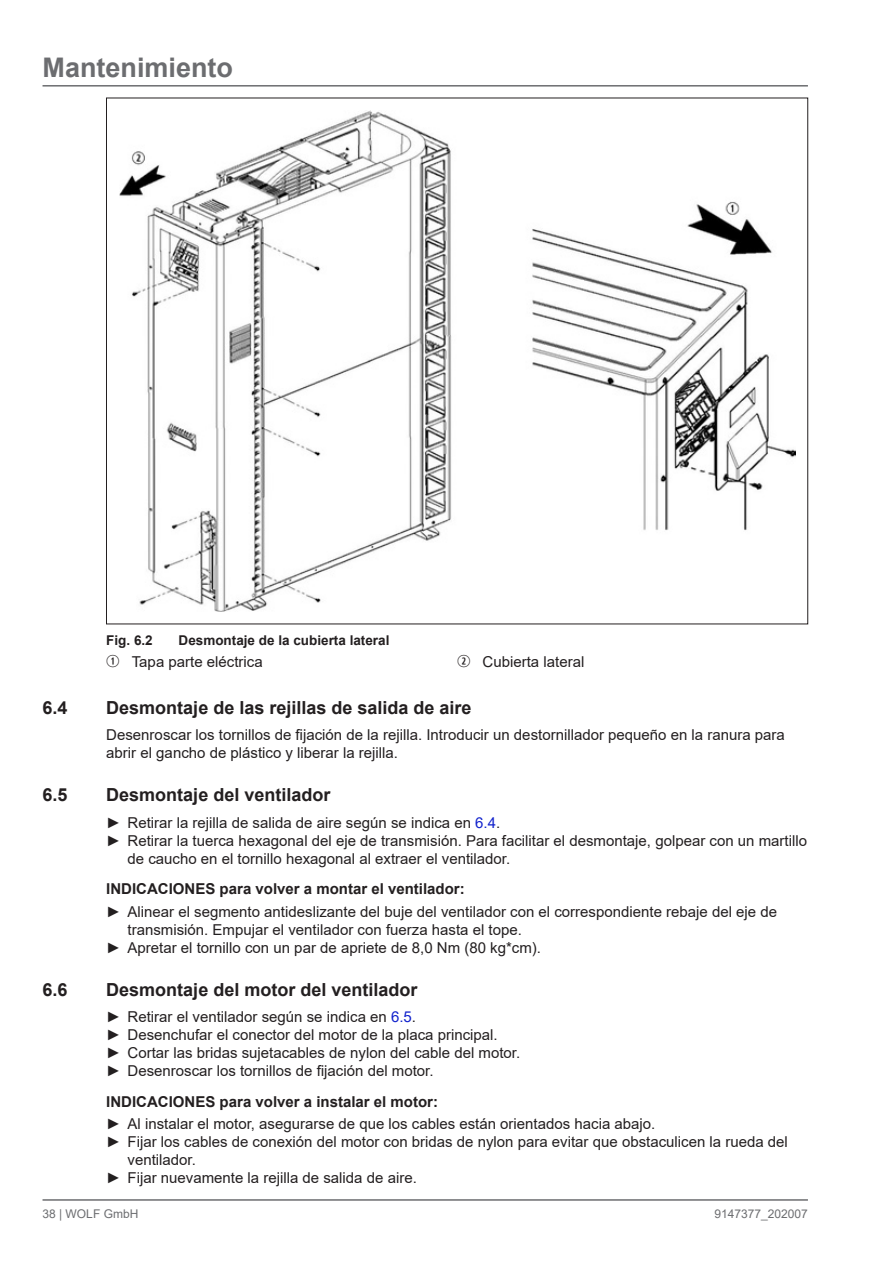
<style>
.page{position:relative;width:893px;height:1263px;background:#fff}
.page>*{position:absolute;margin:0;border:0;box-sizing:border-box;transform-origin:0 0}
.t1{font:700 27px "Arial";color:#6c6d70}
.t2{font:700 18px "Arial";color:#231f20}
.Grundtext{font:15px/18px "Arial";color:#231f20}
.Zwischenüberschrift{font:700 15px "Arial";color:#231f20}
.Legende{font:15px "Arial";color:#231f20}
.t3{font:700 13.5px "Arial";color:#231f20}
.t4{font:12px "Arial";color:#6c6d70}
.s1{font-family:"Combi Numerals";font-size:16.5px}
.s2{color:#12c}
</style>
<div class="page">
<hr style="left:43px;top:85px;width:765px;height:2px;background:#6c6d70">
<hr style="left:43px;top:1199px;width:765px;height:2px;background:#6c6d70">
<img style="left:119px;top:111px;width:676px;height:500px">
<h1 class="t1" style="left:43px;top:48px;width:192px">Mantenimiento</h1>
<p class="t3" style="left:106px;top:630px;width:48px">Fig. 6.2</p>
<p class="t3" style="left:179px;top:630px;width:212px">Desmontaje de la cubierta lateral</p>
<p class="Legende" style="left:106px;top:651px;width:158px"><span class="s1">q</span> Tapa parte eléctrica</p>
<p class="Legende" style="left:457px;top:651px;width:129px"><span class="s1">w</span> Cubierta lateral</p>
<p class="t2" style="left:43px;top:695px;width:27px">6.4</p>
<p class="t2" style="left:106px;top:695px;width:367px">Desmontaje de las rejillas de salida de aire</p>
<p class="Grundtext" style="left:106px;top:726px;width:680px">Desenroscar los tornillos de fijación de la rejilla. Introducir un destornillador pequeño en la ranura para abrir el gancho de plástico y liberar la rejilla.</p>
<p class="t2" style="left:43px;top:782px;width:27px">6.5</p>
<p class="t2" style="left:106px;top:782px;width:226px">Desmontaje del ventilador</p>
<p class="Grundtext" style="left:106px;top:813px;width:395px">► Retirar la rejilla de salida de aire según se indica en <span class="s2">6.4</span>.</p>
<p class="Grundtext" style="left:128px;top:831px;width:681px;text-indent:-21px">► Retirar la tuerca hexagonal del eje de transmisión. Para facilitar el desmontaje, golpear con un martillo de caucho en el tornillo hexagonal al extraer el ventilador.</p>
<p class="Zwischenüberschrift" style="left:106px;top:878px;width:360px">INDICACIONES para volver a montar el ventilador:</p>
<p class="Grundtext" style="left:128px;top:902px;width:651px;text-indent:-21px">► Alinear el segmento antideslizante del buje del ventilador con el correspondiente rebaje del eje de transmisión. Empujar el ventilador con fuerza hasta el tope.</p>
<p class="Grundtext" style="left:106px;top:938px;width:436px">► Apretar el tornillo con un par de apriete de 8,0 Nm (80 kg*cm).</p>
<p class="t2" style="left:43px;top:976px;width:27px">6.6</p>
<p class="t2" style="left:106px;top:976px;width:313px">Desmontaje del motor del ventilador</p>
<p class="Grundtext" style="left:106px;top:1008px;width:311px">► Retirar el ventilador según se indica en <span class="s2">6.5</span>.</p>
<p class="Grundtext" style="left:106px;top:1026px;width:393px">► Desenchufar el conector del motor de la placa principal.</p>
<p class="Grundtext" style="left:106px;top:1044px;width:415px">► Cortar las bridas sujetacables de nylon del cable del motor.</p>
<p class="Grundtext" style="left:106px;top:1062px;width:329px">► Desenroscar los tornillos de fijación del motor.</p>
<p class="Zwischenüberschrift" style="left:106px;top:1091px;width:333px">INDICACIONES para volver a instalar el motor:</p>
<p class="Grundtext" style="left:106px;top:1115px;width:551px">► Al instalar el motor, asegurarse de que los cables están orientados hacia abajo.</p>
<p class="Grundtext" style="left:128px;top:1133px;width:662px;text-indent:-21px">► Fijar los cables de conexión del motor con bridas de nylon para evitar que obstaculicen la rueda del ventilador.</p>
<p class="Grundtext" style="left:106px;top:1169px;width:312px">► Fijar nuevamente la rejilla de salida de aire.</p>
<p class="t4" style="left:43px;top:1205px;width:97px">38 | WOLF GmbH</p>
<p class="t4" style="left:714px;top:1205px;width:95px">9147377_202007</p>
</div>
